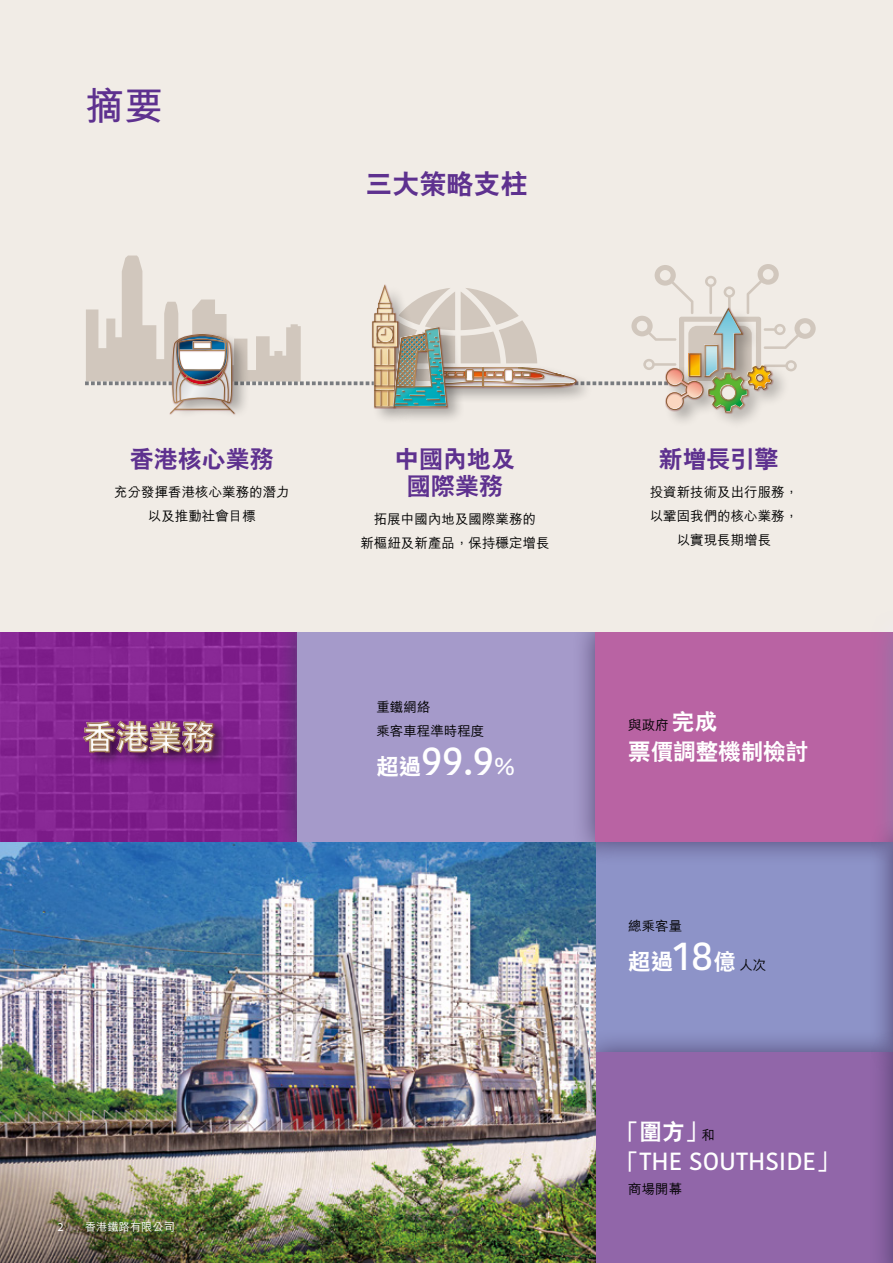
<style>
.page{position:relative;width:893px;height:1263px;background:#fff}
.page>*{position:absolute;margin:0;border:0;box-sizing:border-box;transform-origin:0 0}
.t1{font:500 39.6px "Kohinoor Bangla";color:#fff}
.t2{font:700 39px "M Hei HK";color:#5e318f}
.t3{font:800 27px "C Hei 2 HK";color:#5e318f}
.t4{font:500 24.75px "Kohinoor Bangla";color:#fff}
.t5{font:800 24px/27px "C Hei 2 HK";color:#5e318f;text-align:center}
.t6{font:800 22.5px "C Hei 2 HK";color:#fff}
.t7{font:500 13.5px/24px "M Hei HK";color:#000;text-align:center}
.t8{font:12px "Myriad Pro";color:#fff}
.t9{font:500 11.25px "M Hei HK";color:#fff}
.s1{font-family:"C Hei 2 HK";font-weight:800;font-size:22.5px}
.s2{font-size:24.75px}
.s3{font-family:"C Hei 2 HK";font-weight:800;font-size:22.5px;color:#fff}
.s4{font-family:"Kohinoor Bangla";font-weight:500;font-size:39.6px}
.s5{font-family:"M Hei HK";font-weight:500;font-size:13.5px;color:#000}
</style>
<div class="page">
<div style="left:595px;top:842px;width:298px;height:210px;background:#8d93c8"></div>
<svg style="left:0;top:631px;width:274px;height:211px;background:#832490"></svg>
<div style="left:571px;top:1029px;width:322px;height:234px;background:#473a66;opacity:.9"></div>
<div style="left:595px;top:1052px;width:298px;height:211px;background:#9166a9"></div>
<div style="left:274px;top:608px;width:345px;height:258px;background:#473a66;opacity:.9"></div>
<div style="left:298px;top:631px;width:297px;height:211px;background:#a59aca"></div>
<div style="left:571px;top:608px;width:322px;height:258px;background:#473a66;opacity:.9"></div>
<div style="left:595px;top:631px;width:298px;height:211px;background:#b963a3"></div>
<div style="left:0;top:0;width:893px;height:631px;background:#f1ece6"></div>
<div style="left:869px;top:608px;width:24px;height:258px;background:#473a66;opacity:.9"></div>
<hr style="left:892px;top:631px;width:1px;height:211px;background:#e94709">
<div style="left:869px;top:818px;width:24px;height:258px;background:#473a66;opacity:.9"></div>
<hr style="left:892px;top:842px;width:1px;height:210px;background:#d0850a">
<div style="left:869px;top:1029px;width:24px;height:234px;background:#473a66;opacity:.9"></div>
<hr style="left:892px;top:1052px;width:1px;height:211px;background:#fccf61">
<img style="left:0;top:842px;width:595px;height:421px">
<img style="left:0;top:1098px;width:531px;height:165px">
<div style="left:664px;top:306px;width:127px;height:124px;background:#000;opacity:.3"></div>
<div style="left:370px;top:284px;width:46px;height:140px;background:#000;opacity:.3"></div>
<div style="left:392px;top:325px;width:73px;height:99px;background:#000;opacity:.3"></div>
<svg style="left:85px;top:255px;width:731px;height:160px"></svg>
<div style="left:83px;top:719px;width:145px;height:48px;background:#000;opacity:.6"></div>
<div style="left:82px;top:720px;width:134px;height:35px;background:#925d2a;opacity:.75"></div>
<svg style="left:82px;top:720px;width:133px;height:33px;background:#ac838f"></svg>
<h2 class="t2" style="left:85px;top:77px;width:79px">摘要</h2>
<h3 class="t3" style="left:365px;top:166px;width:164px">三大策略支柱</h3>
<h3 class="t5" style="left:130px;top:446px;width:145px">香港核心業務</h3>
<p class="t7" style="left:114px;top:478px;width:177px">充分發揮香港核心業務的潛力以及推動社會目標</p>
<h3 class="t5" style="left:395px;top:446px;width:121px">中國內地及國際業務</h3>
<p class="t7" style="left:360px;top:505px;width:190px">拓展中國內地及國際業務的<br>新樞紐及新產品，保持穩定增長</p>
<p class="t7" style="left:376px;top:694px;width:109px;text-align:left">重鐵網絡<br>乘客車程準時程度</p>
<h1 class="t1" style="left:376px;top:730px;width:140px"><span class="s1">超過</span>99.9<span class="s2">%</span></h1>
<p class="t8" style="left:58px;top:1220px;width:8px">2</p>
<p class="t9" style="left:85px;top:1218px;width:91px">香港鐵路有限公司</p>
<h3 class="t5" style="left:659px;top:446px;width:121px">新增長引擎</h3>
<p class="t7" style="left:650px;top:478px;width:150px">投資新技術及出行服務，以鞏固我們的核心業務，以實現長期增長</p>
<p class="t7" style="left:628px;top:712px;width:90px">與政府<span class="s3">完成</span></p>
<h3 class="t6" style="left:628px;top:737px;width:181px">票價調整機制檢討</h3>
<p class="t7" style="left:628px;top:913px;width:55px">總乘客量</p>
<h3 class="t6" style="left:628px;top:947px;width:140px">超過<span class="s4">18</span>億<span class="s5">人次</span></h3>
<h3 class="t6" style="left:617px;top:1116px;width:99px">「圍方」<span class="s5">和</span></h3>
<h3 class="t4" style="left:617px;top:1141px;width:223px"><span class="s1">「</span>THE SOUTHSIDE<span class="s1">」</span></h3>
<p class="t7" style="left:628px;top:1176px;width:55px">商場開幕</p>
</div>
